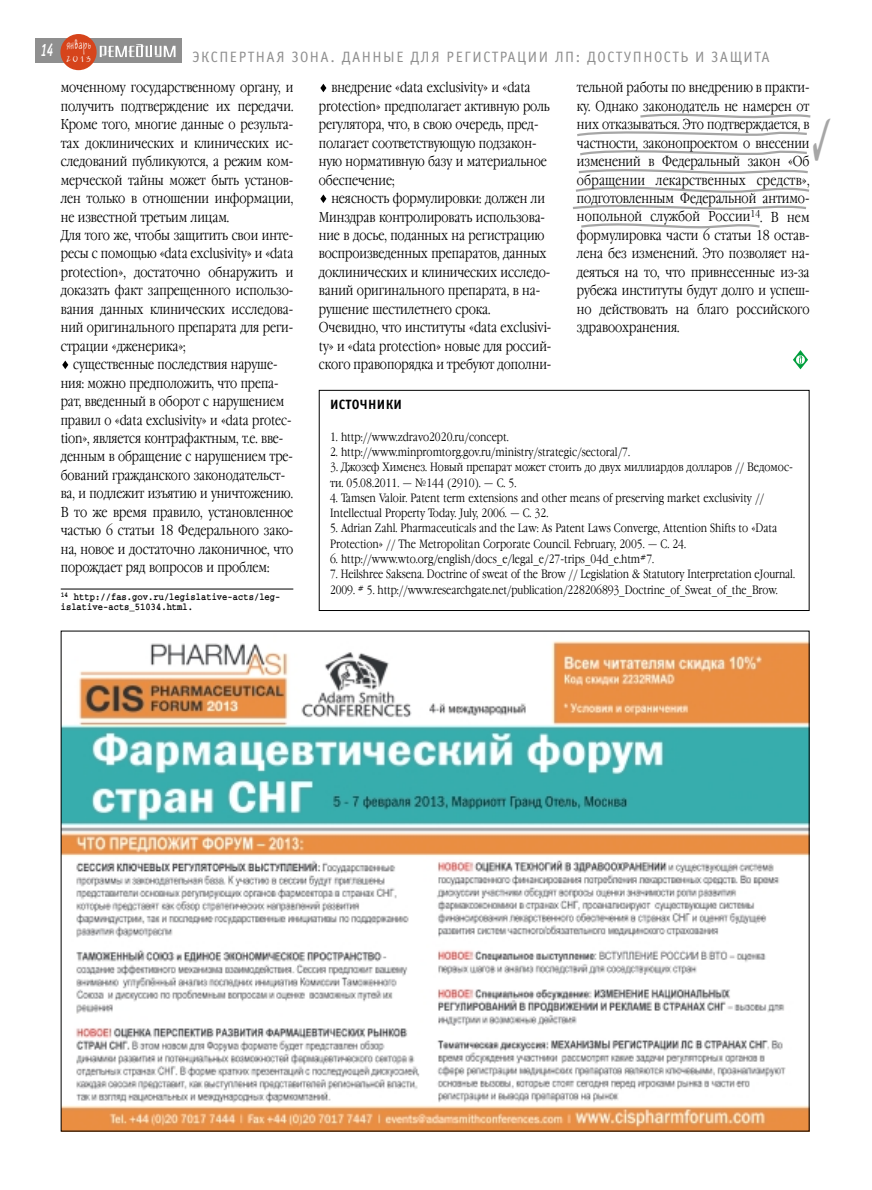
<style>
.page{position:relative;width:872px;height:1190px;background:#fff}
.page>*{position:absolute;margin:0;border:0;box-sizing:border-box;transform-origin:0 0}
.t1{font:italic 700 18px "Officina Sans C";color:#fff;scale:.65 1}
.t2{font:15px "Officina Sans C";letter-spacing:.1em;color:#8f8f8f}
.t3{font:300 14.25px/18.5px "Garamond Narrow C";letter-spacing:-.005em;color:#000}
.t4{font:700 13.5px "Officina Sans C";letter-spacing:.03em;color:#000}
.t5{font:300 12px/15.3px "Garamond Narrow C";color:#000}
.t6{font:12px "Jakob C";letter-spacing:.115em;color:#fff;scale:.59 1}
.t7{font:700 10.5px/9.6px "Courier C";color:#000;scale:.84 1}
.t8{font:7.8px "Jakob C";color:#fff}
</style>
<div class="page">
<svg style="left:572px;top:186px;width:237px;height:43px"></svg>
<svg style="left:320px;top:194px;width:6px;height:9px"></svg>
<svg style="left:320px;top:84px;width:6px;height:8px"></svg>
<svg style="left:62px;top:360px;width:6px;height:9px"></svg>
<div style="left:35px;top:39px;width:32px;height:24px;background:#8f8f8f"></div>
<div style="left:90px;top:39px;width:92px;height:24px;background:#8f8f8f"></div>
<svg style="left:100px;top:44px;width:75px;height:13px"></svg>
<div style="left:60px;top:34px;width:37px;height:36px;background:#d6441b;border-radius:50%"></div>
<div style="left:319px;top:390px;width:490px;height:221px;border:1px solid #000"></div>
<img style="left:63px;top:641px;width:744px;height:488px">
<svg style="left:793px;top:350px;width:15px;height:19px"></svg>
<hr style="left:61px;top:588px;width:232px;height:1px;background:#000">
<svg style="left:577px;top:113px;width:234px;height:61px"></svg>
<p class="t1" style="left:40px;top:44px;width:21px">14</p>
<p class="t6" style="left:67px;top:41px;width:43px">январь</p>
<p class="t8" style="left:66px;top:56px;width:26px">2013</p>
<p class="t2" style="left:192px;top:52px;width:579px">ЭКСПЕРТНАЯ ЗОНА. ДАННЫЕ ДЛЯ РЕГИСТРАЦИИ ЛП: ДОСТУПНОСТЬ И ЗАЩИТА</p>
<p class="t3" style="left:61px;top:80px;width:234px">моченному государственному органу, и получить подтверждение их передачи.<br>Кроме того, многие данные о результа&shy;тах доклинических и клинических ис&shy;следований публикуются, а режим ком&shy;мерческой тайны может быть установ&shy;лен только в отношении информации, не известной третьим лицам.<br>Для того же, чтобы защитить свои инте&shy;ресы с помощью «data exclusivity» и «data protection», достаточно обнаружить и доказать факт запрещенного использо&shy;вания данных клинических исследова&shy;ний оригинального препарата для реги&shy;страции «дженерика»;</p>
<p class="t3" style="left:61px;top:357px;width:234px;text-indent:13px">существенные последствия наруше&shy;ния: можно предположить, что препа&shy;рат, введенный в оборот с нарушением правил о «data exclusivity» и «data protec&shy;tion», является контрафактным, т.е. вве&shy;денным в обращение с нарушением тре&shy;бований гражданского законодательст&shy;ва, и подлежит изъятию и уничтожению.<br>В то же время правило, установленное частью 6 статьи 18 Федерального зако&shy;на, новое и достаточно лаконичное, что порождает ряд вопросов и проблем:</p>
<p class="t7" style="left:61px;top:592px;width:263px"><sup>14</sup> http://fas.gov.ru/legislative-acts/leg&shy;islative-acts_51034.html.</p>
<p class="t3" style="left:319px;top:80px;width:232px;text-indent:13px">внедрение «data exclusivity» и «data protection» предполагает активную роль регулятора, что, в свою очередь, пред&shy;полагает соответствующую подзакон&shy;ную нормативную базу и материальное обеспечение;</p>
<p class="t3" style="left:319px;top:190px;width:234px;text-indent:13px">неясность формулировки: должен ли Минздрав контролировать использова&shy;ние в досье, поданных на регистрацию воспроизведенных препаратов, данных доклинических и клинических исследо&shy;ваний оригинального препарата, в на&shy;рушение шестилетнего срока.<br>Очевидно, что институты «data exclusivi&shy;ty» и «data protection» новые для россий&shy;ского правопорядка и требуют дополни-</p>
<p class="t3" style="left:577px;top:80px;width:234px;text-align:justify">тельной работы по внедрению в практи&shy;ку. Однако законодатель не намерен от них отказываться. Это подтверждается, в частности, законопроектом о внесении изменений в Федеральный закон «Об обращении лекарственных средств», подготовленным Федеральной антимо&shy;нопольной службой России<sup>14</sup>. В нем формулировка части 6 статьи 18 остав&shy;лена без изменений. Это позволяет на&shy;деяться на то, что привнесенные из-за рубежа институты будут долго и успеш&shy;но действовать на благо российского здравоохранения.</p>
<p class="t4" style="left:330px;top:400px;width:73px">ИСТОЧНИКИ</p>
<p class="t5" style="left:330px;top:430px;width:180px">1. http://www.zdravo2020.ru/concept.</p>
<p class="t5" style="left:330px;top:445px;width:301px">2. http://www.minpromtorg.gov.ru/ministry/strategic/sectoral/7.</p>
<p class="t5" style="left:330px;top:461px;width:464px">3. Джозеф Хименез. Новый препарат может стоить до двух миллиардов долларов // Ведомос&shy;ти. 05.08.2011. — №144 (2910). — С. 5.</p>
<p class="t5" style="left:330px;top:491px;width:435px">4. Tamsen Valoir. Patent term extensions and other means of preserving market exclusivity //<br>Intellectual Property Today. July, 2006. — С. 32.</p>
<p class="t5" style="left:330px;top:522px;width:449px">5. Adrian Zahl. Pharmaceuticals and the Law: As Patent Laws Converge, Attention Shifts to «Data<br>Protection» // The Metropolitan Corporate Council. February, 2005. — С. 24.</p>
<p class="t5" style="left:330px;top:552px;width:325px">6. http://www.wto.org/english/docs_e/legal_e/27-trips_04d_e.htm#7.</p>
<p class="t5" style="left:330px;top:568px;width:466px">7. Heilshree Saksena. Doctrine of sweat of the Brow // Legislation &amp; Statutory Interpretation eJournal.<br>2009. # 5. http://www.researchgate.net/publication/228206893_Doctrine_of_Sweat_of_the_Brow.</p>
</div>
